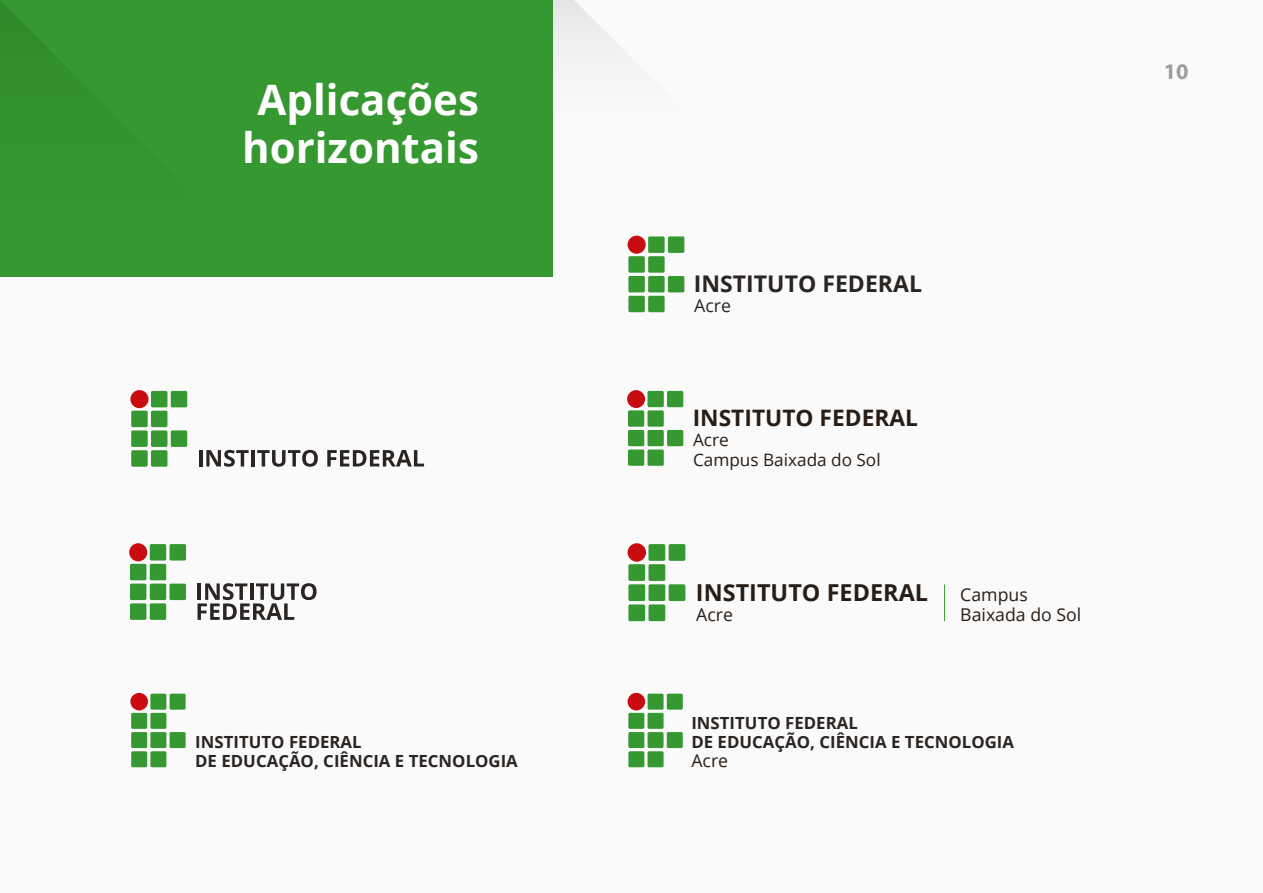
<style>
.page{position:relative;width:1263px;height:893px;background:#fafafa}
.page>*{position:absolute;margin:0;border:0;box-sizing:border-box;transform-origin:0 0}
.t1{font:700 42px/48px "Open Sans";color:#fff;text-align:center}
.t2{font:700 23.4px "Open Sans";color:#281d15}
.t3{font:700 22.95px "Open Sans";color:#2a2522}
.t4{font:700 22.65px "Open Sans";color:#281d15}
.t5{font:700 22.35px "Myriad Pro";color:#9d9d9c}
.t6{font:17.7px/19.6px "Open Sans";color:#281d15}
.t7{font:17.7px "Open Sans";color:#2a2522}
.t8{font:17.1px/19.5px "Open Sans";color:#281d15}
.t9{font:700 16.8px/19.2px "Open Sans";color:#2a2522}
</style>
<div class="page">
<div style="left:150px;top:694px;width:16px;height:16px;background:#359830;border-radius:2px"></div>
<div style="left:170px;top:694px;width:16px;height:16px;background:#359830;border-radius:2px"></div>
<div style="left:170px;top:732px;width:16px;height:16px;background:#359830;border-radius:2px"></div>
<div style="left:131px;top:713px;width:16px;height:16px;background:#359830;border-radius:2px"></div>
<div style="left:150px;top:713px;width:16px;height:16px;background:#359830;border-radius:2px"></div>
<div style="left:131px;top:732px;width:16px;height:16px;background:#359830;border-radius:2px"></div>
<div style="left:150px;top:732px;width:16px;height:16px;background:#359830;border-radius:2px"></div>
<div style="left:131px;top:751px;width:16px;height:16px;background:#359830;border-radius:2px"></div>
<div style="left:150px;top:751px;width:16px;height:16px;background:#359830;border-radius:2px"></div>
<div style="left:130px;top:693px;width:18px;height:17px;background:#c90c0f;border-radius:50%"></div>
<hr style="left:199px;top:450px;width:3px;height:16px;background:#2a2522">
<svg style="left:206px;top:450px;width:43px;height:17px"></svg>
<hr style="left:251px;top:450px;width:4px;height:16px;background:#2a2522">
<svg style="left:257px;top:450px;width:61px;height:17px"></svg>
<svg style="left:327px;top:450px;width:97px;height:16px"></svg>
<div style="left:151px;top:391px;width:16px;height:16px;background:#359830;border-radius:2px"></div>
<div style="left:171px;top:391px;width:16px;height:16px;background:#359830;border-radius:2px"></div>
<div style="left:171px;top:430px;width:16px;height:17px;background:#359830;border-radius:2px"></div>
<div style="left:131px;top:411px;width:17px;height:16px;background:#359830;border-radius:2px"></div>
<div style="left:151px;top:411px;width:16px;height:16px;background:#359830;border-radius:2px"></div>
<div style="left:131px;top:430px;width:17px;height:17px;background:#359830;border-radius:2px"></div>
<div style="left:151px;top:430px;width:16px;height:17px;background:#359830;border-radius:2px"></div>
<div style="left:131px;top:450px;width:17px;height:17px;background:#359830;border-radius:2px"></div>
<div style="left:151px;top:450px;width:16px;height:17px;background:#359830;border-radius:2px"></div>
<div style="left:130px;top:390px;width:19px;height:18px;background:#c90c0f;border-radius:50%"></div>
<svg style="left:198px;top:583px;width:119px;height:37px"></svg>
<div style="left:150px;top:544px;width:16px;height:16px;background:#359830;border-radius:2px"></div>
<div style="left:169px;top:544px;width:17px;height:16px;background:#359830;border-radius:2px"></div>
<div style="left:169px;top:584px;width:17px;height:16px;background:#359830;border-radius:2px"></div>
<div style="left:130px;top:564px;width:16px;height:16px;background:#359830;border-radius:2px"></div>
<div style="left:150px;top:564px;width:16px;height:16px;background:#359830;border-radius:2px"></div>
<div style="left:130px;top:584px;width:16px;height:16px;background:#359830;border-radius:2px"></div>
<div style="left:150px;top:584px;width:16px;height:16px;background:#359830;border-radius:2px"></div>
<div style="left:130px;top:603px;width:16px;height:17px;background:#359830;border-radius:2px"></div>
<div style="left:150px;top:603px;width:16px;height:17px;background:#359830;border-radius:2px"></div>
<div style="left:129px;top:543px;width:18px;height:18px;background:#c90c0f;border-radius:50%"></div>
<div style="left:0;top:0;width:553px;height:276px;background:#359830"></div>
<svg style="left:553px;top:0;width:65px;height:45px"></svg>
<svg style="left:0;top:1px;width:44px;height:45px"></svg>
<div style="left:648px;top:236px;width:17px;height:17px;background:#359830;border-radius:2px"></div>
<div style="left:668px;top:236px;width:16px;height:17px;background:#359830;border-radius:2px"></div>
<div style="left:668px;top:276px;width:16px;height:16px;background:#359830;border-radius:2px"></div>
<div style="left:628px;top:256px;width:17px;height:17px;background:#359830;border-radius:2px"></div>
<div style="left:648px;top:256px;width:17px;height:17px;background:#359830;border-radius:2px"></div>
<div style="left:628px;top:276px;width:17px;height:16px;background:#359830;border-radius:2px"></div>
<div style="left:648px;top:276px;width:17px;height:16px;background:#359830;border-radius:2px"></div>
<div style="left:628px;top:296px;width:17px;height:16px;background:#359830;border-radius:2px"></div>
<div style="left:648px;top:296px;width:17px;height:16px;background:#359830;border-radius:2px"></div>
<div style="left:627px;top:236px;width:19px;height:18px;background:#c90c0f;border-radius:50%"></div>
<div style="left:667px;top:430px;width:16px;height:16px;background:#359830;border-radius:2px"></div>
<div style="left:647px;top:391px;width:17px;height:16px;background:#359830;border-radius:2px"></div>
<div style="left:667px;top:391px;width:16px;height:16px;background:#359830;border-radius:2px"></div>
<div style="left:628px;top:410px;width:16px;height:17px;background:#359830;border-radius:2px"></div>
<div style="left:647px;top:410px;width:17px;height:17px;background:#359830;border-radius:2px"></div>
<div style="left:628px;top:430px;width:16px;height:16px;background:#359830;border-radius:2px"></div>
<div style="left:647px;top:430px;width:17px;height:16px;background:#359830;border-radius:2px"></div>
<div style="left:628px;top:449px;width:16px;height:17px;background:#359830;border-radius:2px"></div>
<div style="left:647px;top:449px;width:17px;height:17px;background:#359830;border-radius:2px"></div>
<div style="left:627px;top:390px;width:18px;height:18px;background:#c90c0f;border-radius:50%"></div>
<div style="left:648px;top:544px;width:17px;height:17px;background:#359830;border-radius:2px"></div>
<div style="left:669px;top:544px;width:16px;height:17px;background:#359830;border-radius:2px"></div>
<div style="left:669px;top:584px;width:16px;height:17px;background:#359830;border-radius:2px"></div>
<div style="left:628px;top:564px;width:17px;height:17px;background:#359830;border-radius:2px"></div>
<div style="left:648px;top:564px;width:17px;height:17px;background:#359830;border-radius:2px"></div>
<div style="left:628px;top:584px;width:17px;height:17px;background:#359830;border-radius:2px"></div>
<div style="left:648px;top:584px;width:17px;height:17px;background:#359830;border-radius:2px"></div>
<div style="left:628px;top:604px;width:17px;height:17px;background:#359830;border-radius:2px"></div>
<div style="left:648px;top:604px;width:17px;height:17px;background:#359830;border-radius:2px"></div>
<div style="left:627px;top:543px;width:19px;height:19px;background:#c90c0f;border-radius:50%"></div>
<hr style="left:944px;top:584px;width:1px;height:37px;background:#359830">
<div style="left:647px;top:694px;width:16px;height:16px;background:#359830;border-radius:2px"></div>
<div style="left:667px;top:694px;width:16px;height:16px;background:#359830;border-radius:2px"></div>
<div style="left:667px;top:732px;width:16px;height:16px;background:#359830;border-radius:2px"></div>
<div style="left:628px;top:713px;width:16px;height:16px;background:#359830;border-radius:2px"></div>
<div style="left:647px;top:713px;width:16px;height:16px;background:#359830;border-radius:2px"></div>
<div style="left:628px;top:732px;width:16px;height:16px;background:#359830;border-radius:2px"></div>
<div style="left:647px;top:732px;width:16px;height:16px;background:#359830;border-radius:2px"></div>
<div style="left:628px;top:751px;width:16px;height:16px;background:#359830;border-radius:2px"></div>
<div style="left:647px;top:751px;width:16px;height:16px;background:#359830;border-radius:2px"></div>
<div style="left:627px;top:693px;width:18px;height:17px;background:#c90c0f;border-radius:50%"></div>
<h1 class="t1" style="left:242px;top:75px;width:238px">Aplicações horizontais</h1>
<p class="t9" style="left:195px;top:732px;width:324px">INSTITUTO FEDERAL<br>DE EDUCAÇÃO, CIÊNCIA E TECNOLOGIA</p>
<h3 class="t3" style="left:694px;top:268px;width:230px">INSTITUTO FEDERAL</h3>
<p class="t7" style="left:694px;top:294px;width:38px">Acre</p>
<h3 class="t4" style="left:693px;top:402px;width:227px">INSTITUTO FEDERAL</h3>
<p class="t8" style="left:693px;top:430px;width:189px">Acre<br>Campus Baixada do Sol</p>
<h2 class="t2" style="left:696px;top:576px;width:234px">INSTITUTO FEDERAL</h2>
<p class="t6" style="left:696px;top:604px;width:38px">Acre</p>
<p class="t6" style="left:960px;top:585px;width:123px">Campus<br>Baixada do Sol</p>
<p class="t9" style="left:691px;top:713px;width:324px">INSTITUTO FEDERAL<br>DE EDUCAÇÃO, CIÊNCIA E TECNOLOGIA</p>
<p class="t6" style="left:691px;top:751px;width:38px">Acre</p>
<h3 class="t5" style="left:1164px;top:59px;width:26px">10</h3>
</div>
